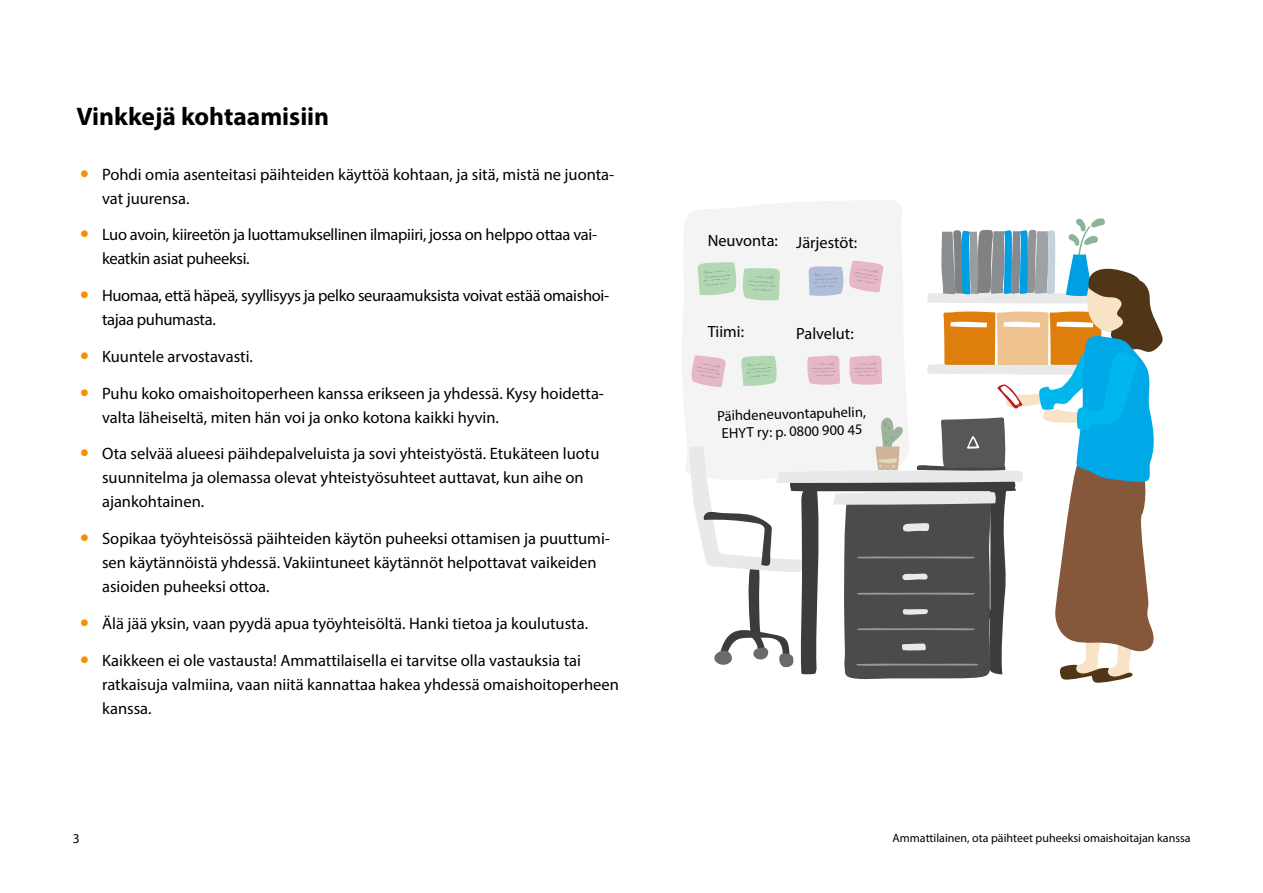
<style>
.page{position:relative;width:1263px;height:893px;background:#fff}
.page>*{position:absolute;margin:0;border:0;box-sizing:border-box;transform-origin:0 0}
.t1{font:700 25.5px "Myriad Pro";color:#000}
.t2{font:16.5px/24px "Myriad Pro";color:#000}
.t3{font:16.5px/24px "Myriad Pro";letter-spacing:-.02em;color:#000}
.t4{font:16.35px "Myriad Pro";color:#000}
.t5{font:14.55px/17.4px "Myriad Pro";color:#000}
.t6{font:13.5px "Myriad Pro";color:#000}
.t7{font:12px "Myriad Pro";color:#000}
.s1{font-family:"Andale Mono";font-size:27px;color:#f39200}
</style>
<div class="page">
<svg style="left:682px;top:200px;width:220px;height:273px;fill:#f5f4f4"></svg>
<svg style="left:689px;top:218px;width:474px;height:465px"></svg>
<h2 class="t1" style="left:77px;top:100px;width:254px">Vinkkejä kohtaamisiin</h2>
<p class="t2" style="left:102px;top:162px;width:514px;text-indent:-26px"><span class="s1">•</span> Pohdi omia asenteitasi päihteiden käyttöä kohtaan, ja sitä, mistä ne juonta&shy;vat juurensa.</p>
<p class="t3" style="left:102px;top:222px;width:497px;text-indent:-26px"><span class="s1">•</span> Luo avoin, kiireetön ja luottamuksellinen ilmapiiri, jossa on helppo ottaa vai&shy;keatkin asiat puheeksi.</p>
<p class="t3" style="left:102px;top:283px;width:509px;text-indent:-26px"><span class="s1">•</span> Huomaa, että häpeä, syyllisyys ja pelko seuraamuksista voivat estää omaishoi&shy;tajaa puhumasta.</p>
<p class="t2" style="left:77px;top:344px;width:178px"><span class="s1">•</span> Kuuntele arvostavasti.</p>
<p class="t2" style="left:102px;top:381px;width:503px;text-indent:-26px"><span class="s1">•</span> Puhu koko omaishoitoperheen kanssa erikseen ja yhdessä. Kysy hoidetta&shy;valta läheiseltä, miten hän voi ja onko kotona kaikki hyvin.</p>
<p class="t2" style="left:102px;top:442px;width:499px;text-indent:-26px"><span class="s1">•</span> Ota selvää alueesi päihdepalveluista ja sovi yhteistyöstä. Etukäteen luotu suunnitelma ja olemassa olevat yhteistyösuhteet auttavat, kun aihe on ajankohtainen.</p>
<p class="t2" style="left:102px;top:526px;width:509px;text-indent:-26px"><span class="s1">•</span> Sopikaa työyhteisössä päihteiden käytön puheeksi ottamisen ja puuttumi&shy;sen käytännöistä yhdessä. Vakiintuneet käytännöt helpottavat vaikeiden asioiden puheeksi ottoa.</p>
<p class="t2" style="left:77px;top:611px;width:513px"><span class="s1">•</span> Älä jää yksin, vaan pyydä apua työyhteisöltä. Hanki tietoa ja koulutusta.</p>
<p class="t2" style="left:102px;top:648px;width:518px;text-indent:-26px"><span class="s1">•</span> Kaikkeen ei ole vastausta! Ammattilaisella ei tarvitse olla vastauksia tai ratkaisuja valmiina, vaan niitä kannattaa hakea yhdessä omaishoitoperheen kanssa.</p>
<p class="t4" style="left:708px;top:232px;width:151px">Neuvonta: Järjestöt:</p>
<p class="t4" style="left:708px;top:322px;width:38px">Tiimi:</p>
<p class="t4" style="left:796px;top:324px;width:59px">Palvelut:</p>
<p class="t5" style="left:717px;top:407px;width:150px;rotate:-2deg">Päihdeneuvontapuhelin,<br>EHYT ry: p. 0800 900 45</p>
<p class="t6" style="left:73px;top:830px;width:8px">3</p>
<p class="t7" style="left:893px;top:830px;width:300px">Ammattilainen, ota päihteet puheeksi omaishoitajan kanssa</p>
</div>
